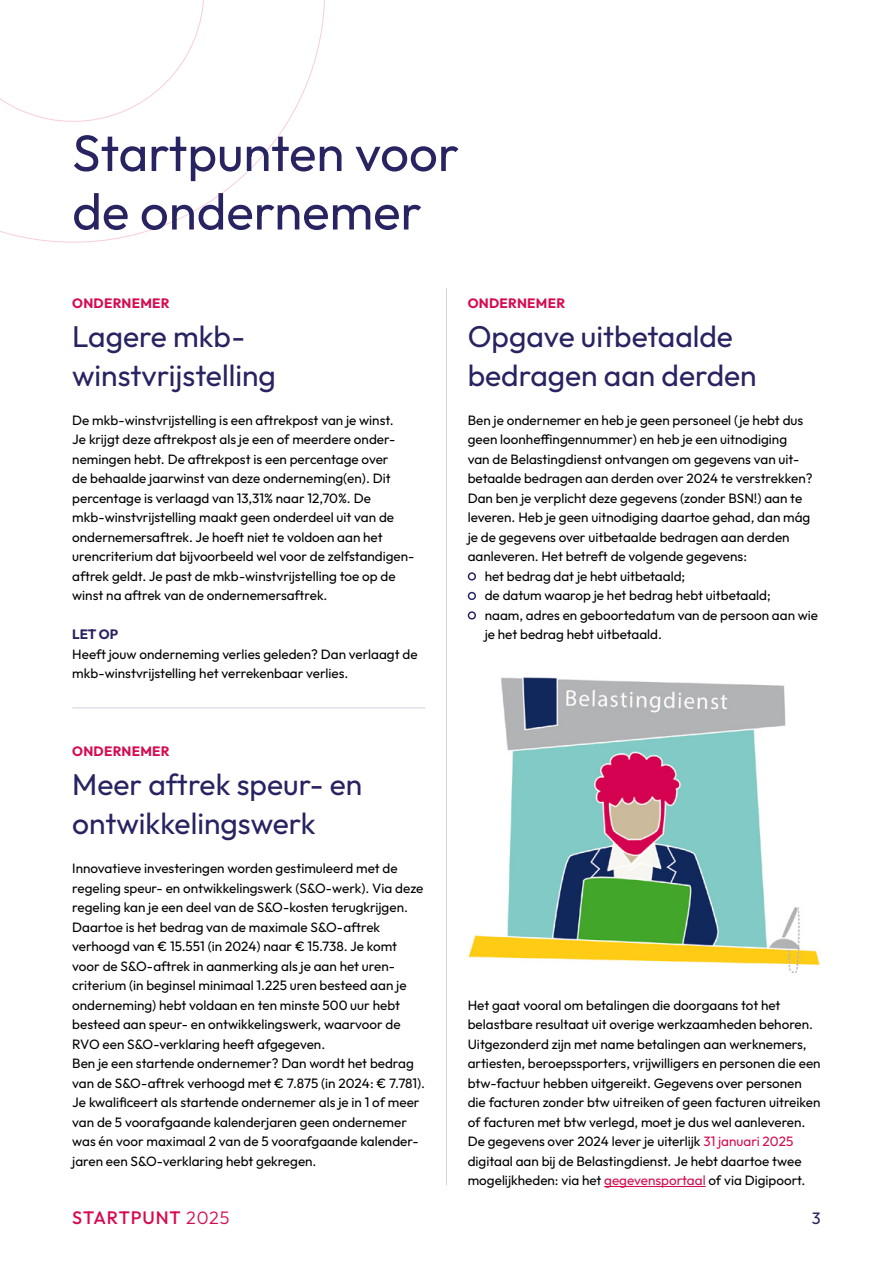
<style>
.page{position:relative;width:893px;height:1263px;background:#fff}
.page>*{position:absolute;margin:0;border:0;box-sizing:border-box;transform-origin:0 0}
.t1{font:51px/58.5px "Outfit";color:#282361}
.t2{font:30px/39px "Outfit";color:#282361}
.t3{font:500 18px "Outfit";letter-spacing:.04em;color:#d60b52}
.t4{font:16.5px "Outfit";color:#282361}
.t5{font:13.5px/19.5px "Outfit";color:#000}
.t6{font:700 13.5px "Outfit";letter-spacing:.02em;color:#d60b52}
.t7{font:700 13.5px "Outfit";color:#282361}
.s1{color:#d60b52}
.s2{font-weight:300}
</style>
<div class="page">
<svg style="left:0;top:0;width:325px;height:243px"></svg>
<img style="left:468px;top:677px;width:352px;height:295px">
<hr style="left:72px;top:707px;width:353px;height:1px;background:#d4d3df">
<hr style="left:446px;top:288px;width:1px;height:897px;background:#d4d3df">
<svg style="left:468px;top:572px;width:8px;height:9px"></svg>
<svg style="left:468px;top:592px;width:8px;height:8px"></svg>
<svg style="left:468px;top:611px;width:8px;height:9px"></svg>
<hr style="left:604px;top:1186px;width:102px;height:1px;background:#d60b52">
<h1 class="t1" style="left:72px;top:124px;width:388px">Startpunten voor de ondernemer</h1>
<p class="t6" style="left:72px;top:295px;width:99px">ONDERNEMER</p>
<h2 class="t2" style="left:72px;top:316px;width:205px">Lagere mkb&shy;winstvrijstelling</h2>
<p class="t5" style="left:72px;top:410px;width:344px">De mkb-winstvrijstelling is een aftrekpost van je winst.<br>Je krijgt deze aftrekpost als je een of meerdere onder&shy;nemingen hebt. De aftrekpost is een percentage over<br>de behaalde jaarwinst van deze onderneming(en). Dit percentage is verlaagd van 13,31% naar 12,70%. De mkb-winstvrijstelling maakt geen onderdeel uit van de ondernemersaftrek. Je hoeft niet te voldoen aan het urencriterium dat bijvoorbeeld wel voor de zelfstandigen&shy;aftrek geldt. Je past de mkb-winstvrijstelling toe op de winst na aftrek van de ondernemersaftrek.</p>
<p class="t7" style="left:72px;top:627px;width:47px">LET OP</p>
<p class="t5" style="left:72px;top:644px;width:347px">Heeft jouw onderneming verlies geleden? Dan verlaagt de mkb-winstvrijstelling het verrekenbaar verlies.</p>
<p class="t6" style="left:72px;top:744px;width:99px">ONDERNEMER</p>
<h2 class="t2" style="left:72px;top:765px;width:292px">Meer aftrek speur- en ontwikkelingswerk</h2>
<p class="t5" style="left:72px;top:858px;width:354px">Innovatieve investeringen worden gestimuleerd met de regeling speur- en ontwikkelingswerk (S&amp;O-werk). Via deze regeling kan je een deel van de S&amp;O-kosten terugkrijgen.<br>Daartoe is het bedrag van de maximale S&amp;O-aftrek verhoogd van € 15.551 (in 2024) naar € 15.738. Je komt voor de S&amp;O-aftrek in aanmerking als je aan het uren&shy;criterium (in beginsel minimaal 1.225 uren besteed aan je onderneming) hebt voldaan en ten minste 500 uur hebt besteed aan speur- en ontwikkelingswerk, waarvoor de RVO een S&amp;O-verklaring heeft afgegeven.<br>Ben je een startende ondernemer? Dan wordt het bedrag van de S&amp;O-aftrek verhoogd met € 7.875 (in 2024: € 7.781).<br>Je kwalificeert als startende ondernemer als je in 1 of meer van de 5 voorafgaande kalenderjaren geen ondernemer was én voor maximaal 2 van de 5 voorafgaande kalender&shy;jaren een S&amp;O-verklaring hebt gekregen.</p>
<p class="t6" style="left:468px;top:295px;width:99px">ONDERNEMER</p>
<h2 class="t2" style="left:468px;top:316px;width:290px">Opgave uitbetaalde bedragen aan derden</h2>
<p class="t5" style="left:468px;top:410px;width:337px">Ben je ondernemer en heb je geen personeel (je hebt dus</p>
<p class="t5" style="left:468px;top:429px;width:321px">geen loonheffingennummer) en heb je een uitnodiging</p>
<p class="t5" style="left:468px;top:449px;width:329px">van de Belastingdienst ontvangen om gegevens van uit---</p>
<p class="t5" style="left:468px;top:468px;width:346px">betaalde bedragen aan derden over 2024 te verstrekken?</p>
<p class="t5" style="left:468px;top:488px;width:336px">Dan ben je verplicht deze gegevens (zonder BSN!) aan te</p>
<p class="t5" style="left:468px;top:507px;width:344px">leveren. Heb je geen uitnodiging daartoe gehad, dan mág</p>
<p class="t5" style="left:468px;top:527px;width:323px">je de gegevens over uitbetaalde bedragen aan derden</p>
<p class="t5" style="left:468px;top:546px;width:281px">aanleveren. Het betreft de volgende gegevens:</p>
<p class="t5" style="left:485px;top:566px;width:202px">het bedrag dat je hebt uitbetaald;</p>
<p class="t5" style="left:485px;top:585px;width:287px">de datum waarop je het bedrag hebt uitbetaald;</p>
<p class="t5" style="left:485px;top:605px;width:335px">naam, adres en geboortedatum van de persoon aan wie</p>
<p class="t5" style="left:485px;top:624px;width:179px">je het bedrag hebt uitbetaald.</p>
<p class="t5" style="left:468px;top:995px;width:354px">Het gaat vooral om betalingen die doorgaans tot het belastbare resultaat uit overige werkzaamheden behoren.<br>Uitgezonderd zijn met name betalingen aan werknemers, artiesten, beroepssporters, vrijwilligers en personen die een btw-factuur hebben uitgereikt. Gegevens over personen die facturen zonder btw uitreiken of geen facturen uitreiken of facturen met btw verlegd, moet je dus wel aanleveren.<br>De gegevens over 2024 lever je uiterlijk <span class="s1">31 januari 2025 </span>digitaal aan bij de Belastingdienst. Je hebt daartoe twee mogelijkheden: via het <span class="s1">gegevensportaal</span> of via Digipoort.</p>
<h3 class="t3" style="left:72px;top:1207px;width:159px">STARTPUNT <span class="s2">2025</span></h3>
<p class="t4" style="left:812px;top:1209px;width:10px">3</p>
</div>
